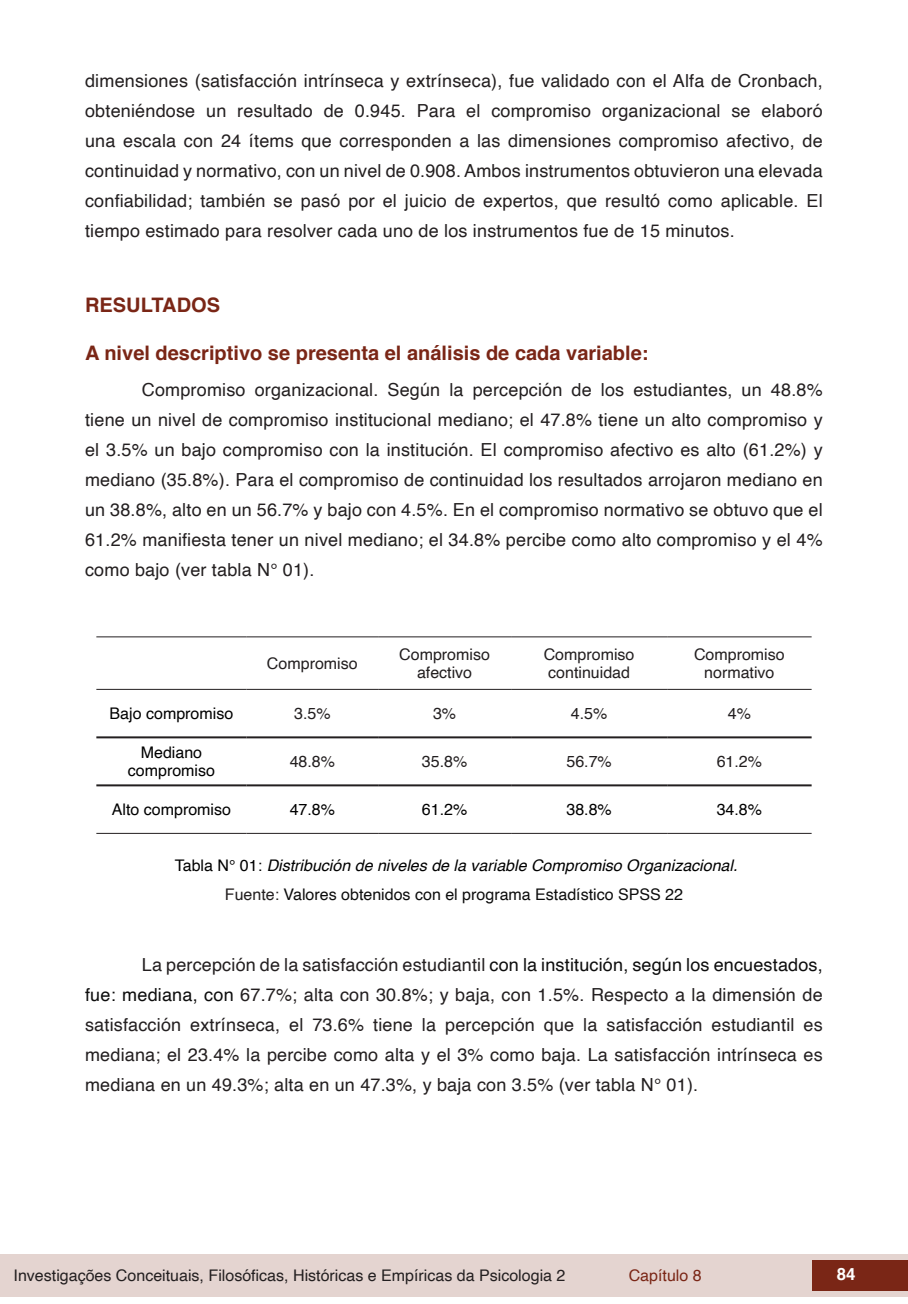
<style>
.page{position:relative;width:908px;height:1304px;background:#fff}
.page>*{position:absolute;margin:0;border:0;box-sizing:border-box;transform-origin:0 0}
.Subtitulo{font:700 20px "Helvetica";color:#7a2616}
.TITULOS{font:700 20px "Helvetica";color:#7a2616}
.txt{font:18px/30px "Helvetica";letter-spacing:.01em;color:#231f20;text-align:justify}
.t1{font:700 16.8px "Helvetica";color:#fff}
.tab_txt_centro{font:16px/18px "Helvetica";color:#231f20;text-align:center}
.info_tab_graf_imag{font:italic 16px "Helvetica";color:#000}
.tab_txt_centro-2{font:16px/18px "Helvetica";color:#000;text-align:center}
.fonte_tab_gra_imag{font:16px "Helvetica";color:#0d0d0d}
.t2{font:16px "Helvetica";color:#7a2616}
.s1{font-style:normal}
.s2{color:#231f20}
.s3{color:#0d0d0d}
</style>
<div class="page">
<div style="left:0;top:1254px;width:906px;height:43px;background:#e4d4d0"></div>
<div style="left:812px;top:1261px;width:95px;height:30px;background:#7a2616"></div>
<hr style="left:96px;top:736px;width:150px;height:2px;background:#231f20">
<hr style="left:246px;top:736px;width:132px;height:2px;background:#231f20">
<hr style="left:378px;top:736px;width:133px;height:2px;background:#231f20">
<hr style="left:511px;top:736px;width:156px;height:2px;background:#231f20">
<hr style="left:667px;top:736px;width:144px;height:2px;background:#231f20">
<hr style="left:96px;top:784px;width:150px;height:2px;background:#231f20">
<hr style="left:246px;top:784px;width:132px;height:2px;background:#231f20">
<hr style="left:378px;top:784px;width:133px;height:2px;background:#231f20">
<hr style="left:511px;top:784px;width:156px;height:2px;background:#231f20">
<hr style="left:667px;top:784px;width:144px;height:2px;background:#231f20">
<hr style="left:96px;top:636px;width:150px;height:1px;background:#231f20">
<hr style="left:246px;top:636px;width:132px;height:1px;background:#231f20">
<hr style="left:378px;top:636px;width:133px;height:1px;background:#231f20">
<hr style="left:511px;top:636px;width:156px;height:1px;background:#231f20">
<hr style="left:667px;top:636px;width:144px;height:1px;background:#231f20">
<hr style="left:96px;top:689px;width:150px;height:1px;background:#231f20">
<hr style="left:246px;top:689px;width:132px;height:1px;background:#231f20">
<hr style="left:378px;top:689px;width:133px;height:1px;background:#231f20">
<hr style="left:511px;top:689px;width:156px;height:1px;background:#231f20">
<hr style="left:667px;top:689px;width:144px;height:1px;background:#231f20">
<hr style="left:96px;top:833px;width:150px;height:1px;background:#231f20">
<hr style="left:246px;top:833px;width:132px;height:1px;background:#231f20">
<hr style="left:378px;top:833px;width:133px;height:1px;background:#231f20">
<hr style="left:511px;top:833px;width:156px;height:1px;background:#231f20">
<hr style="left:667px;top:833px;width:144px;height:1px;background:#231f20">
<p class="txt" style="left:85px;top:66px;width:738px">dimensiones (satisfacción intrínseca y extrínseca), fue validado con el Alfa de Cronbach, obteniéndose un resultado de 0.945. Para el compromiso organizacional se elaboró una escala con 24 ítems que corresponden a las dimensiones compromiso afectivo, de continuidad y normativo, con un nivel de 0.908. Ambos instrumentos obtuvieron una elevada confiabilidad; también se pasó por el juicio de expertos, que resultó como aplicable. El tiempo estimado para resolver cada uno de los instrumentos fue de 15 minutos.</p>
<p class="TITULOS" style="left:85px;top:289px;width:136px">RESULTADOS</p>
<p class="Subtitulo" style="left:85px;top:337px;width:564px">A nivel descriptivo se presenta el análisis de cada variable:</p>
<p class="txt" style="left:85px;top:375px;width:738px;text-indent:57px">Compromiso organizacional. Según la percepción de los estudiantes, un 48.8% tiene un nivel de compromiso institucional mediano; el 47.8% tiene un alto compromiso y el 3.5% un bajo compromiso con la institución. El compromiso afectivo es alto (61.2%) y mediano (35.8%). Para el compromiso de continuidad los resultados arrojaron mediano en un 38.8%, alto en un 56.7% y bajo con 4.5%. En el compromiso normativo se obtuvo que el 61.2% manifiesta tener un nivel mediano; el 34.8% percibe como alto compromiso y el 4% como bajo (ver tabla N° 01).</p>
<p class="tab_txt_centro" style="left:267px;top:655px;width:92px">Compromiso</p>
<p class="tab_txt_centro" style="left:399px;top:646px;width:92px">Compromiso afectivo</p>
<p class="tab_txt_centro" style="left:543px;top:646px;width:92px;text-align:left">Compromiso continuidad</p>
<p class="tab_txt_centro" style="left:693px;top:646px;width:92px">Compromiso normativo</p>
<p class="tab_txt_centro-2" style="left:110px;top:705px;width:125px">Bajo compromiso</p>
<p class="tab_txt_centro" style="left:294px;top:705px;width:38px">3.5%</p>
<p class="tab_txt_centro" style="left:433px;top:705px;width:25px">3%</p>
<p class="tab_txt_centro" style="left:570px;top:705px;width:38px">4.5%</p>
<p class="tab_txt_centro" style="left:727px;top:705px;width:25px">4%</p>
<p class="tab_txt_centro-2" style="left:128px;top:744px;width:89px">Mediano compromiso</p>
<p class="tab_txt_centro" style="left:289px;top:753px;width:47px">48.8%</p>
<p class="tab_txt_centro" style="left:422px;top:753px;width:47px">35.8%</p>
<p class="tab_txt_centro" style="left:566px;top:753px;width:47px">56.7%</p>
<p class="tab_txt_centro" style="left:716px;top:753px;width:47px">61.2%</p>
<p class="tab_txt_centro-2" style="left:112px;top:801px;width:121px">Alto compromiso</p>
<p class="tab_txt_centro-2" style="left:289px;top:801px;width:47px">47.8%</p>
<p class="tab_txt_centro-2" style="left:422px;top:801px;width:47px">61.2%</p>
<p class="tab_txt_centro-2" style="left:566px;top:801px;width:47px">38.8%</p>
<p class="tab_txt_centro-2" style="left:716px;top:801px;width:47px">34.8%</p>
<p class="info_tab_graf_imag" style="left:175px;top:852px;width:564px"><span class="s1">Tabla N° 01:</span> Distribución de niveles de la variable Compromiso Organizacional.</p>
<p class="fonte_tab_gra_imag" style="left:225px;top:882px;width:459px"><span class="s2">Fuente:</span> Valores obtenidos con el programa Estadístico SPSS 22</p>
<p class="txt" style="left:85px;top:950px;width:738px;text-indent:57px">La percepción de la satisfacción estudiantil <span class="s3">con la institución, según los encuestados, fue: mediana, con</span> 67.7%; alta con 30.8%; y baja, con 1.5%. Respecto a la dimensión de satisfacción extrínseca, el 73.6% tiene la percepción que la satisfacción estudiantil es mediana; el 23.4% la percibe como alta y el 3% como baja. La satisfacción intrínseca es mediana en un 49.3%; alta en un 47.3%, y baja con 3.5% (ver tabla N° 01).</p>
<p class="tab_txt_centro" style="left:14px;top:1267px;width:553px">Investigações Conceituais, Filosóficas, Históricas e Empíricas da Psicologia 2</p>
<p class="t2" style="left:628px;top:1263px;width:74px">Capítulo 8</p>
<p class="t1" style="left:836px;top:1261px;width:20px">84</p>
</div>
